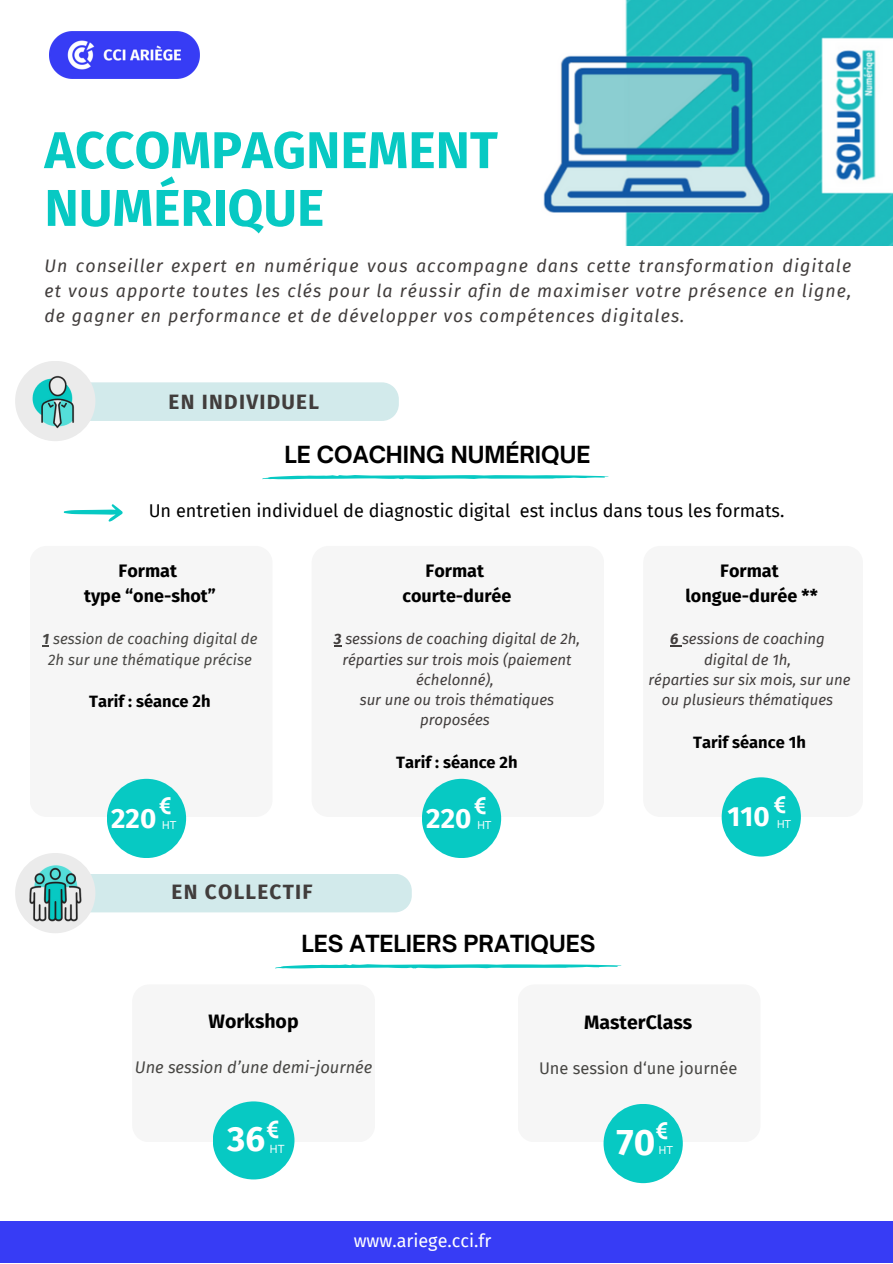
<style>
.page{position:relative;width:893px;height:1264px;background:#fff}
.page>*{position:absolute;margin:0;border:0;box-sizing:border-box;transform-origin:0 0}
.t1{font:700 51.75px/57.8px "Fira Sans";color:#07c9c3}
.t2{font:700 36.9px "Fira Sans";color:#fff}
.t3{font:700 34.95px "Fira Sans";color:#fff}
.t4{font:700 27.9px "Fira Sans";color:#fff}
.t5{font:700 22.5px "Open Sauce One";color:#000}
.t6{font:700 22.35px "Open Sauce One";color:#fff}
.t7{font:700 21.75px "Open Sauce One";color:#fff}
.t8{font:700 20.7px "Fira Sans";letter-spacing:.06em;color:#413d3c}
.t9{font:700 19.5px "Fira Sans";color:#000}
.t10{font:18px "Fira Sans";color:#000}
.t11{font:700 18px "Fira Sans";color:#000}
.t12{font:18px "Fira Sans";color:#fff}
.t13{font:italic 17.7px/24.8px "Fira Sans";letter-spacing:.06em;color:#413d3c;text-align:justify}
.t14{font:700 16.5px "Fira Sans";color:#000}
.t15{font:italic 16.5px "Fira Sans";color:#474643}
.t16{font:16.5px "Fira Sans";color:#474643}
.t17{font:italic 15px/20.2px "Fira Sans";color:#413d3c;text-align:center}
.t18{font:italic 15px/20.2px "Fira Sans";color:#474643;text-align:center}
.t19{font:10.65px "Open Sauce One";color:#fff}
.t20{font:10.35px "Open Sauce One";color:#fff}
.s1{font-weight:700}
</style>
<div class="page">
<img style="left:543px;top:0;width:349px;height:246px">
<img style="left:49px;top:32px;width:151px;height:47px">
<div style="left:90px;top:382px;width:309px;height:39px;background:#d2eaeb"></div>
<div style="left:15px;top:361px;width:80px;height:80px;background:#ebebeb;border-radius:50%"></div>
<img style="left:32px;top:375px;width:42px;height:54px">
<div style="left:90px;top:874px;width:322px;height:38px;background:#d2eaeb"></div>
<div style="left:15px;top:853px;width:80px;height:80px;background:#ebebeb;border-radius:50%"></div>
<img style="left:29px;top:865px;width:53px;height:57px">
<svg style="left:63px;top:504px;width:60px;height:17px"></svg>
<svg style="left:262px;top:475px;width:346px;height:4px"></svg>
<svg style="left:275px;top:964px;width:346px;height:4px"></svg>
<div style="left:0;top:1221px;width:892px;height:41px;background:#373cf5"></div>
<svg style="left:670px;top:645px;width:12px;height:1px"></svg>
<div style="left:213px;top:1101px;width:81px;height:78px;background:#07c9c3;border-radius:50%"></div>
<div style="left:603px;top:1103px;width:79px;height:80px;background:#07c9c3;border-radius:50%"></div>
<div style="left:107px;top:778px;width:79px;height:80px;background:#07c9c3;border-radius:50%"></div>
<div style="left:422px;top:778px;width:79px;height:80px;background:#07c9c3;border-radius:50%"></div>
<div style="left:721px;top:777px;width:79px;height:79px;background:#07c9c3;border-radius:50%"></div>
<p class="t1" style="left:44px;top:122px;width:455px">ACCOMPAGNEMENT<br>NUMÉRIQUE</p>
<p class="t13" style="left:44px;top:254px;width:808px">Un conseiller expert en numérique vous accompagne dans cette transformation digitale et vous apporte toutes les clés pour la réussir afin de maximiser votre présence en ligne, de gagner en performance et de développer vos compétences digitales.</p>
<p class="t8" style="left:169px;top:389px;width:152px">EN INDIVIDUEL</p>
<p class="t5" style="left:284px;top:440px;width:307px">LE COACHING NUMÉRIQUE</p>
<p class="t10" style="left:149px;top:500px;width:637px">Un entretien individuel de diagnostic digital est inclus dans tous les formats.</p>
<p class="t11" style="left:119px;top:560px;width:60px">Format</p>
<p class="t11" style="left:425px;top:560px;width:60px">Format</p>
<p class="t11" style="left:402px;top:585px;width:110px">courte-durée</p>
<p class="t17" style="left:334px;top:629px;width:248px"><span class="s1">3</span> sessions de coaching digital de 2h, réparties sur trois mois (paiement échelonné),</p>
<p class="t17" style="left:360px;top:690px;width:196px">sur une ou trois thématiques proposées</p>
<p class="t14" style="left:396px;top:752px;width:123px">Tarif : séance 2h</p>
<p class="t11" style="left:84px;top:585px;width:133px">type “one-shot”</p>
<p class="t18" style="left:42px;top:629px;width:216px"><span class="s1">1</span> session de coaching digital de<br>2h sur une thématique précise</p>
<p class="t14" style="left:89px;top:692px;width:123px">Tarif : séance 2h</p>
<p class="t7" style="left:159px;top:792px;width:15px">€</p>
<p class="t20" style="left:162px;top:818px;width:16px">HT</p>
<p class="t4" style="left:111px;top:801px;width:47px">220</p>
<p class="t8" style="left:172px;top:879px;width:142px">EN COLLECTIF</p>
<p class="t7" style="left:473px;top:792px;width:15px">€</p>
<p class="t20" style="left:477px;top:818px;width:16px">HT</p>
<p class="t4" style="left:426px;top:801px;width:47px">220</p>
<p class="t5" style="left:301px;top:929px;width:295px">LES ATELIERS PRATIQUES</p>
<p class="t11" style="left:720px;top:560px;width:60px">Format</p>
<p class="t11" style="left:685px;top:585px;width:134px">longue-durée **</p>
<p class="t17" style="left:670px;top:629px;width:156px"><span class="s1">6</span> sessions de coaching</p>
<p class="t17" style="left:704px;top:649px;width:89px">digital de 1h,</p>
<p class="t17" style="left:648px;top:669px;width:203px">réparties sur six mois, sur une ou plusieurs thématiques</p>
<p class="t14" style="left:693px;top:732px;width:114px">Tarif séance 1h</p>
<p class="t7" style="left:773px;top:790px;width:15px">€</p>
<p class="t20" style="left:777px;top:817px;width:16px">HT</p>
<p class="t4" style="left:727px;top:800px;width:44px">110</p>
<p class="t9" style="left:208px;top:1009px;width:92px">Workshop</p>
<p class="t15" style="left:135px;top:1057px;width:239px">Une session d’une demi-journée</p>
<p class="t9" style="left:584px;top:1010px;width:109px">MasterClass</p>
<p class="t16" style="left:539px;top:1058px;width:200px">Une session d‘une journée</p>
<p class="t3" style="left:227px;top:1118px;width:39px">36</p>
<p class="t6" style="left:266px;top:1115px;width:15px">€</p>
<p class="t19" style="left:270px;top:1142px;width:16px">HT</p>
<p class="t2" style="left:616px;top:1120px;width:40px">70</p>
<p class="t7" style="left:655px;top:1117px;width:15px">€</p>
<p class="t20" style="left:659px;top:1143px;width:16px">HT</p>
<p class="t12" style="left:353px;top:1229px;width:139px">www.ariege.cci.fr</p>
</div>
